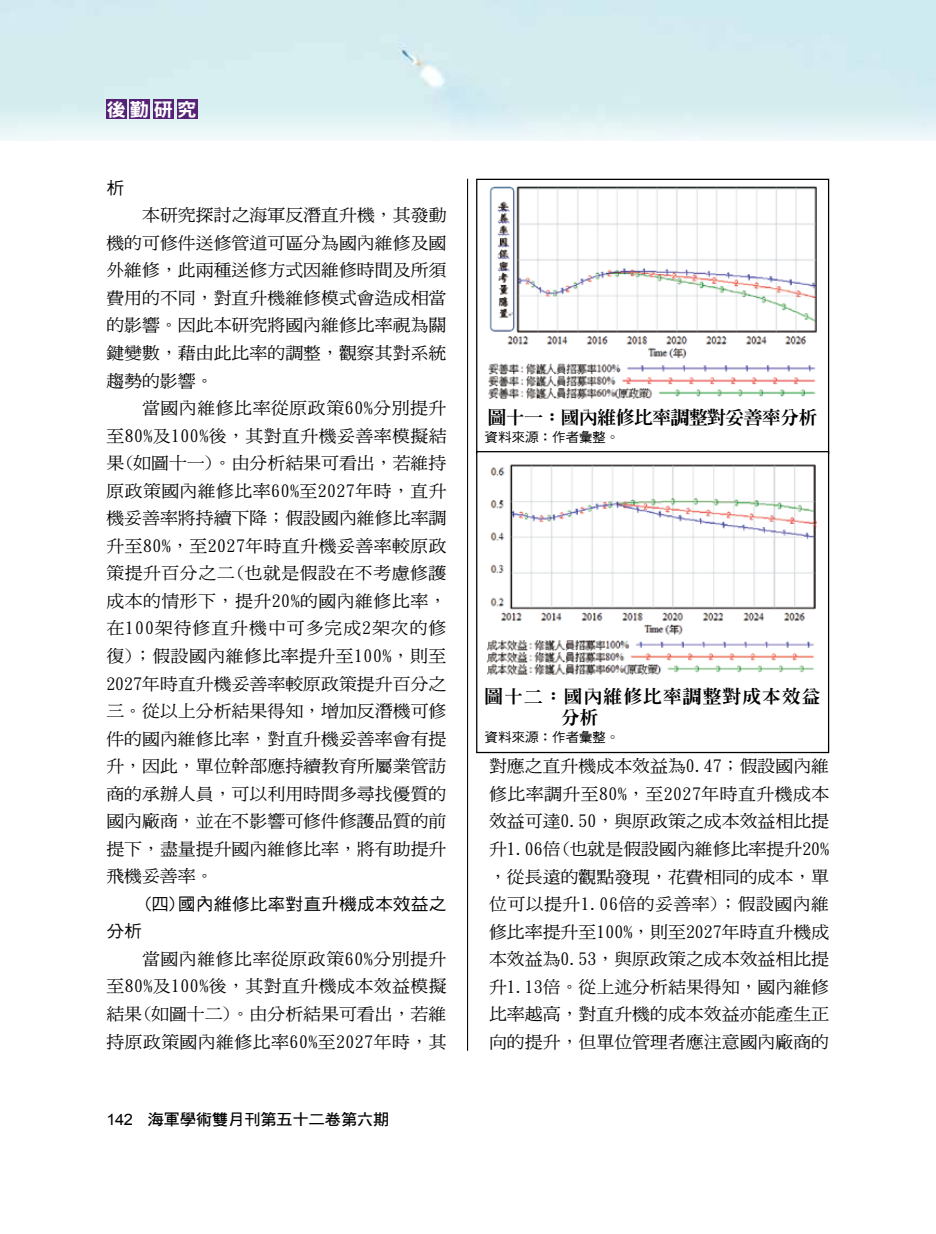
<style>
.page{position:relative;width:936px;height:1234px;background:#fff}
.page>*{position:absolute;margin:0;border:0;box-sizing:border-box;transform-origin:0 0}
.t1{font:18.6px "DFN Hei XB HK BF";color:#fff;scale:1.05 1}
.t2{font:800 17.85px/21px "Inn Ming";letter-spacing:.055em;color:#000;scale:1.05 1}
.t3{font:800 17.85px "Inn Ming";letter-spacing:-.01em;color:#000;scale:1.05 1}
.t4{font:16.95px/27.5px "DF Ming Md HK BF";color:#000;text-align:justify;scale:1.05 1}
.t5{font:16.95px "DF Hei Md HK BF";letter-spacing:.005em;color:#000;scale:1.05 1}
.t6{font:15.6px "DF Hei Bd HK BF";letter-spacing:-.025em;color:#000;scale:1.05 1}
.t7{font:13.05px "DF Hei Md HK BF";letter-spacing:-.025em;color:#000;scale:1.05 1}
.s1{font-family:"Arial"}
</style>
<div class="page">
<img style="left:0;top:0;width:935px;height:140px">
<hr style="left:467px;top:179px;width:1px;height:871px;background:#000">
<div style="left:106px;top:99px;width:20px;height:20px;background:#527"></div>
<div style="left:130px;top:99px;width:20px;height:20px;background:#527"></div>
<div style="left:153px;top:99px;width:21px;height:20px;background:#527"></div>
<div style="left:177px;top:99px;width:20px;height:20px;background:#527"></div>
<img style="left:488px;top:186px;width:329px;height:212px">
<img style="left:486px;top:464px;width:331px;height:211px">
<div style="left:476px;top:451px;width:353px;height:302px;border:1px solid #000"></div>
<p class="t1" style="left:106px;top:100px;width:88px">後勤研究</p>
<p class="t5" style="left:106px;top:179px;width:19px">析</p>
<p class="t4" style="left:106px;top:201px;width:325px;text-indent:36px">本研究探討之海軍反潛直升機，其發動機的可修件送修管道可區分為國內維修及國外維修，此兩種送修方式因維修時間及所須費用的不同，對直升機維修模式會造成相當的影響。因此本研究將國內維修比率視為關鍵變數，藉由此比率的調整，觀察其對系統趨勢的影響。</p>
<p class="t4" style="left:106px;top:394px;width:325px;text-indent:36px">當國內維修比率從原政策60%分別提升至80%及100%後，其對直升機妥善率模擬結果(如圖十一)。由分析結果可看出，若維持原政策國內維修比率60%至2027年時，直升機妥善率將持續下降；假設國內維修比率調升至80%，至2027年時直升機妥善率較原政策提升百分之二(也就是假設在不考慮修護成本的情形下，提升20%的國內維修比率，在100架待修直升機中可多完成2架次的修復)；假設國內維修比率提升至100%，則至2027年時直升機妥善率較原政策提升百分之三。從以上分析結果得知，增加反潛機可修件的國內維修比率，對直升機妥善率會有提升，因此，單位幹部應持續教育所屬業管訪商的承辦人員，可以利用時間多尋找優質的國內廠商，並在不影響可修件修護品質的前提下，盡量提升國內維修比率，將有助提升飛機妥善率。</p>
<p class="t5" style="left:142px;top:895px;width:291px">(四)國內維修比率對直升機成本效益之</p>
<p class="t5" style="left:106px;top:922px;width:35px">分析</p>
<p class="t4" style="left:106px;top:944px;width:325px;text-indent:36px">當國內維修比率從原政策60%分別提升至80%及100%後，其對直升機成本效益模擬結果(如圖十二)。由分析結果可看出，若維持原政策國內維修比率60%至2027年時，其</p>
<p class="t6" style="left:106px;top:1111px;width:271px"><span class="s1">142</span> 海軍學術雙月刊第五十二卷第六期</p>
<p class="t3" style="left:488px;top:408px;width:315px">圖十一：國內維修比率調整對妥善率分析</p>
<p class="t7" style="left:484px;top:431px;width:130px">資料來源：作者彙整。</p>
<p class="t2" style="left:561px;top:685px;width:248px;text-indent:-77px">圖十二：國內維修比率調整對成本效益分析</p>
<p class="t7" style="left:484px;top:730px;width:130px">資料來源：作者彙整。</p>
<p class="t4" style="left:489px;top:752px;width:325px">對應之直升機成本效益為0.47；假設國內維修比率調升至80%，至2027年時直升機成本效益可達0.50，與原政策之成本效益相比提升1.06倍(也就是假設國內維修比率提升20%，從長遠的觀點發現，花費相同的成本，單位可以提升1.06倍的妥善率)；假設國內維修比率提升至100%，則至2027年時直升機成本效益為0.53，與原政策之成本效益相比提升1.13倍。從上述分析結果得知，國內維修比率越高，對直升機的成本效益亦能產生正向的提升，但單位管理者應注意國內廠商的</p>
</div>
